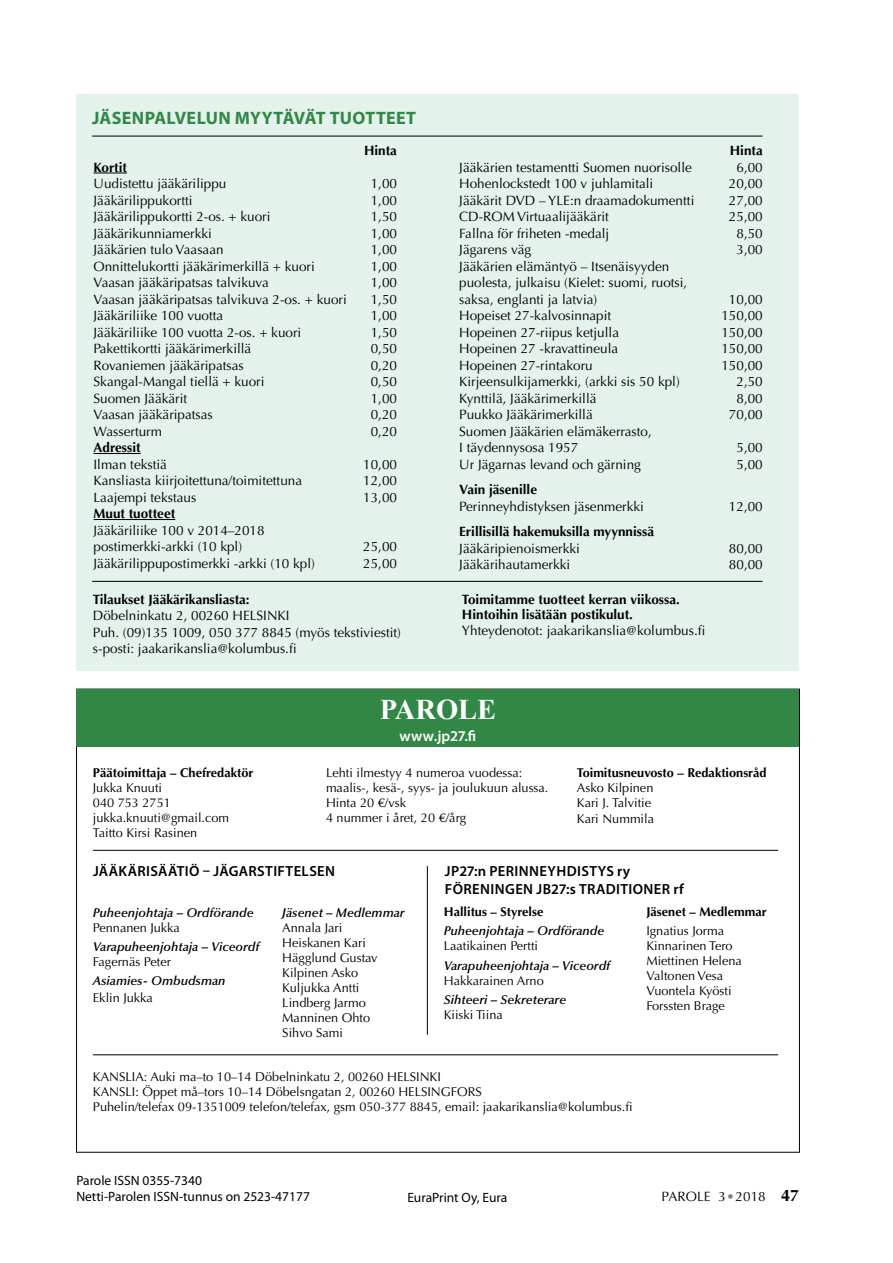
<style>
.page{position:relative;width:893px;height:1263px;background:#fff}
.page>*{position:absolute;margin:0;border:0;box-sizing:border-box;transform-origin:0 0}
.t1{font:700 28.5px "Times New Roman";color:#fff}
.t2{font:700 18px "Myriad Pro";letter-spacing:.015em;color:#328746}
.t3{font:600 15px "Myriad Pro";color:#fff}
.t4{font:600 14.7px/18px "Myriad Pro";letter-spacing:.025em;color:#000}
.t5{font:13.5px/16.5px "Optima";color:#000}
.t6{font:700 13.5px/15px "Optima";color:#000}
.t7{font:13.5px/16.5px "Myriad Pro";color:#000}
.t8{font:12.75px/15px "Optima";color:#000}
.t9{font:italic 600 12.75px "Optima";color:#000}
.t10{font:700 12.75px "Optima";color:#000}
.s1{color:#808285}
.s2{font-weight:700;font-size:16.5px}
</style>
<div class="page">
<div style="left:77px;top:94px;width:722px;height:576px;background:#e3f2eb"></div>
<hr style="left:94px;top:173px;width:33px;height:1px;background:#000">
<hr style="left:94px;top:453px;width:47px;height:1px;background:#000">
<hr style="left:94px;top:519px;width:81px;height:1px;background:#000">
<hr style="left:92px;top:136px;width:671px;height:1px;background:#000">
<div style="left:77px;top:689px;width:722px;height:58px;background:#328746"></div>
<hr style="left:93px;top:850px;width:685px;height:1px;background:#000">
<hr style="left:427px;top:866px;width:1px;height:169px;background:#000">
<hr style="left:93px;top:1054px;width:685px;height:1px;background:#000">
<hr style="left:92px;top:581px;width:671px;height:1px;background:#000">
<h2 class="t2" style="left:92px;top:106px;width:325px">JÄSENPALVELUN MYYTÄVÄT TUOTTEET</h2>
<p class="t6" style="left:364px;top:143px;width:35px">Hinta</p>
<p class="t6" style="left:94px;top:160px;width:35px">Kortit</p>
<p class="t5" style="left:94px;top:175px;width:134px">Uudistettu jääkärilippu</p>
<p class="t5" style="left:371px;top:175px;width:28px">1,00</p>
<p class="t5" style="left:94px;top:192px;width:101px">Jääkärilippukortti</p>
<p class="t5" style="left:371px;top:192px;width:28px">1,00</p>
<p class="t5" style="left:94px;top:208px;width:178px">Jääkärilippukortti 2-os. + kuori</p>
<p class="t5" style="left:371px;top:208px;width:28px">1,50</p>
<p class="t5" style="left:94px;top:225px;width:120px">Jääkärikunniamerkki</p>
<p class="t5" style="left:371px;top:225px;width:28px">1,00</p>
<p class="t5" style="left:94px;top:241px;width:132px">Jääkärien tulo Vaasaan</p>
<p class="t5" style="left:371px;top:241px;width:28px">1,00</p>
<p class="t5" style="left:94px;top:258px;width:223px">Onnittelukortti jääkärimerkillä + kuori</p>
<p class="t5" style="left:371px;top:258px;width:28px">1,00</p>
<p class="t5" style="left:94px;top:274px;width:177px">Vaasan jääkäripatsas talvikuva</p>
<p class="t5" style="left:371px;top:274px;width:28px">1,00</p>
<p class="t5" style="left:94px;top:291px;width:255px">Vaasan jääkäripatsas talvikuva 2-os. + kuori</p>
<p class="t5" style="left:371px;top:291px;width:28px">1,50</p>
<p class="t5" style="left:94px;top:307px;width:131px">Jääkäriliike 100 vuotta</p>
<p class="t5" style="left:371px;top:307px;width:28px">1,00</p>
<p class="t5" style="left:94px;top:324px;width:209px">Jääkäriliike 100 vuotta 2-os. + kuori</p>
<p class="t5" style="left:371px;top:324px;width:28px">1,50</p>
<p class="t5" style="left:94px;top:340px;width:159px">Pakettikortti jääkärimerkillä</p>
<p class="t5" style="left:371px;top:340px;width:28px">0,50</p>
<p class="t5" style="left:94px;top:357px;width:152px">Rovaniemen jääkäripatsas</p>
<p class="t5" style="left:371px;top:357px;width:28px">0,20</p>
<p class="t5" style="left:94px;top:373px;width:172px">Skangal-Mangal tiellä + kuori</p>
<p class="t5" style="left:371px;top:373px;width:28px">0,50</p>
<p class="t5" style="left:94px;top:390px;width:95px">Suomen Jääkärit</p>
<p class="t5" style="left:371px;top:390px;width:28px">1,00</p>
<p class="t5" style="left:94px;top:406px;width:121px">Vaasan jääkäripatsas</p>
<p class="t5" style="left:371px;top:406px;width:28px">0,20</p>
<p class="t5" style="left:94px;top:423px;width:70px">Wasserturm</p>
<p class="t5" style="left:371px;top:423px;width:28px">0,20</p>
<p class="t6" style="left:94px;top:440px;width:49px">Adressit</p>
<p class="t5" style="left:94px;top:456px;width:75px">Ilman tekstiä</p>
<p class="t5" style="left:363px;top:456px;width:35px">10,00</p>
<p class="t5" style="left:94px;top:472px;width:210px">Kansliasta kiirjoitettuna/toimitettuna</p>
<p class="t5" style="left:363px;top:472px;width:35px">12,00</p>
<p class="t5" style="left:94px;top:489px;width:104px">Laajempi tekstaus</p>
<p class="t5" style="left:363px;top:489px;width:35px">13,00</p>
<p class="t6" style="left:94px;top:506px;width:83px">Muut tuotteet</p>
<p class="t5" style="left:94px;top:522px;width:173px">Jääkäriliike 100 v 2014–2018 postimerkki-arkki (10 kpl)</p>
<p class="t5" style="left:363px;top:538px;width:35px">25,00</p>
<p class="t5" style="left:94px;top:555px;width:223px">Jääkärilippupostimerkki -arkki (10 kpl)</p>
<p class="t5" style="left:363px;top:555px;width:35px">25,00</p>
<p class="t6" style="left:93px;top:592px;width:158px">Tilaukset Jääkärikansliasta:</p>
<p class="t5" style="left:93px;top:608px;width:310px">Döbelninkatu 2, 00260 HELSINKI<br>Puh. (09)135 1009, 050 377 8845 (myös tekstiviestit) s-posti: jaakarikanslia@kolumbus.fi</p>
<p class="t6" style="left:730px;top:143px;width:35px">Hinta</p>
<p class="t5" style="left:459px;top:159px;width:234px">Jääkärien testamentti Suomen nuorisolle</p>
<p class="t5" style="left:736px;top:159px;width:28px">6,00</p>
<p class="t5" style="left:459px;top:175px;width:196px">Hohenlockstedt 100 v juhlamitali</p>
<p class="t5" style="left:729px;top:175px;width:35px">20,00</p>
<p class="t5" style="left:459px;top:192px;width:237px">Jääkärit DVD – YLE:n draamadokumentti</p>
<p class="t5" style="left:729px;top:192px;width:35px">27,00</p>
<p class="t5" style="left:459px;top:208px;width:151px">CD-ROM Virtuaalijääkärit</p>
<p class="t5" style="left:729px;top:208px;width:35px">25,00</p>
<p class="t5" style="left:459px;top:225px;width:152px">Fallna för friheten -medalj</p>
<p class="t5" style="left:736px;top:225px;width:28px">8,50</p>
<p class="t5" style="left:459px;top:241px;width:74px">Jägarens väg</p>
<p class="t5" style="left:736px;top:241px;width:28px">3,00</p>
<p class="t5" style="left:459px;top:258px;width:230px">Jääkärien elämäntyö – Itsenäisyyden puolesta, julkaisu (Kielet: suomi, ruotsi, saksa, englanti ja latvia)</p>
<p class="t5" style="left:729px;top:291px;width:35px">10,00</p>
<p class="t5" style="left:459px;top:307px;width:154px">Hopeiset 27-kalvosinnapit</p>
<p class="t5" style="left:721px;top:307px;width:43px">150,00</p>
<p class="t5" style="left:459px;top:324px;width:161px">Hopeinen 27-riipus ketjulla</p>
<p class="t5" style="left:721px;top:324px;width:43px">150,00</p>
<p class="t5" style="left:459px;top:340px;width:160px">Hopeinen 27 -kravattineula</p>
<p class="t5" style="left:721px;top:340px;width:43px">150,00</p>
<p class="t5" style="left:459px;top:357px;width:135px">Hopeinen 27-rintakoru</p>
<p class="t5" style="left:721px;top:357px;width:43px">150,00</p>
<p class="t5" style="left:459px;top:373px;width:222px">Kirjeensulkijamerkki, (arkki sis 50 kpl)</p>
<p class="t5" style="left:736px;top:373px;width:28px">2,50</p>
<p class="t5" style="left:459px;top:390px;width:139px">Kynttilä, Jääkärimerkillä</p>
<p class="t5" style="left:736px;top:390px;width:28px">8,00</p>
<p class="t5" style="left:459px;top:406px;width:135px">Puukko Jääkärimerkillä</p>
<p class="t5" style="left:729px;top:406px;width:35px">70,00</p>
<p class="t5" style="left:459px;top:423px;width:194px">Suomen Jääkärien elämäkerrasto,<br>I täydennysosa 1957</p>
<p class="t5" style="left:736px;top:439px;width:28px">5,00</p>
<p class="t5" style="left:459px;top:456px;width:183px">Ur Jägarnas levand och gärning</p>
<p class="t5" style="left:736px;top:456px;width:28px">5,00</p>
<p class="t6" style="left:459px;top:482px;width:79px">Vain jäsenille</p>
<p class="t5" style="left:459px;top:498px;width:186px">Perinneyhdistyksen jäsenmerkki</p>
<p class="t5" style="left:729px;top:498px;width:35px">12,00</p>
<p class="t6" style="left:459px;top:524px;width:196px">Erillisillä hakemuksilla myynnissä</p>
<p class="t5" style="left:459px;top:540px;width:122px">Jääkäripienoismerkki</p>
<p class="t5" style="left:729px;top:540px;width:35px">80,00</p>
<p class="t5" style="left:459px;top:556px;width:113px">Jääkärihautamerkki</p>
<p class="t5" style="left:729px;top:556px;width:35px">80,00</p>
<p class="t6" style="left:462px;top:592px;width:220px">Toimitamme tuotteet kerran viikossa.<br>Hintoihin lisätään postikulut.</p>
<p class="t5" style="left:462px;top:623px;width:245px">Yhteydenotot: jaakarikanslia@kolumbus.fi</p>
<p class="t10" style="left:93px;top:765px;width:162px">Päätoimittaja – Chefredaktör</p>
<p class="t8" style="left:93px;top:780px;width:138px">Jukka Knuuti<br>040 753 2751 jukka.knuuti@gmail.com<br>Taitto Kirsi Rasinen</p>
<h1 class="t1" style="left:380px;top:690px;width:118px">PAROLE</h1>
<p class="t3" style="left:400px;top:726px;width:78px">www.jp27.fi</p>
<p class="t8" style="left:326px;top:765px;width:224px">Lehti ilmestyy 4 numeroa vuodessa: maalis-, kesä-, syys- ja joulukuun alussa.<br>Hinta 20 €/vsk<br>4 nummer i året, 20 €/årg</p>
<p class="t10" style="left:577px;top:765px;width:191px">Toimitusneuvosto – Redaktionsråd</p>
<p class="t8" style="left:577px;top:780px;width:78px">Asko Kilpinen<br>Kari J. Talvitie</p>
<p class="t8" style="left:577px;top:812px;width:79px">Kari Nummila</p>
<p class="t4" style="left:93px;top:861px;width:244px">JÄÄKÄRISÄÄTIÖ – JÄGARSTIFTELSEN</p>
<p class="t9" style="left:93px;top:905px;width:162px">Puheenjohtaja – Ordförande</p>
<p class="t8" style="left:93px;top:920px;width:89px">Pennanen Jukka</p>
<p class="t9" style="left:93px;top:939px;width:168px">Varapuheenjohtaja – Viceordf</p>
<p class="t8" style="left:93px;top:954px;width:80px">Fagernäs Peter</p>
<p class="t9" style="left:93px;top:974px;width:134px">Asiamies- Ombudsman</p>
<p class="t8" style="left:93px;top:990px;width:62px">Eklin Jukka</p>
<p class="t9" style="left:282px;top:905px;width:124px">Jäsenet – Medlemmar</p>
<p class="t8" style="left:282px;top:920px;width:97px">Annala Jari<br>Heiskanen Kari<br>Hägglund Gustav<br>Kilpinen Asko<br>Kuljukka Antti<br>Lindberg Jarmo<br>Manninen Ohto<br>Sihvo Sami</p>
<p class="t4" style="left:445px;top:861px;width:240px;text-indent:103px">yhdistys ry<br>FÖRENINGEN JB27:s TRADITIONER rf</p>
<p class="t4" style="left:445px;top:861px;width:54px">JP27:n perinne</p>
<p class="t10" style="left:444px;top:904px;width:101px">Hallitus – Styrelse</p>
<p class="t9" style="left:444px;top:924px;width:162px">Puheenjohtaja – Ordförande</p>
<p class="t8" style="left:444px;top:939px;width:96px">Laatikainen Pertti</p>
<p class="t9" style="left:444px;top:958px;width:168px">Varapuheenjohtaja – Viceordf</p>
<p class="t8" style="left:444px;top:973px;width:101px">Hakkarainen Arno</p>
<p class="t9" style="left:444px;top:992px;width:124px">Sihteeri – Sekreterare</p>
<p class="t8" style="left:444px;top:1007px;width:61px">Kiiski Tiina</p>
<p class="t10" style="left:646px;top:904px;width:122px">Jäsenet – Medlemmar</p>
<p class="t8" style="left:646px;top:924px;width:97px">Ignatius Jorma<br>Kinnarinen Tero<br>Miettinen Helena<br>Valtonen Vesa<br>Vuontela Kyösti<br>Forssten Brage</p>
<p class="t8" style="left:93px;top:1069px;width:541px">KANSLIA: Auki ma–to 10–14 Döbelninkatu 2, 00260 HELSINKI<br>KANSLI: Öppet må–tors 10–14 Döbelsngatan 2, 00260 HELSINGFORS<br>Puhelin/telefax 09-1351009 telefon/telefax, gsm 050-377 8845, email: jaakarikanslia@kolumbus.fi</p>
<p class="t7" style="left:76px;top:1172px;width:235px">Parole ISSN 0355-7340<br>Netti-Parolen ISSN-tunnus on 2523-47177</p>
<p class="t7" style="left:407px;top:1188px;width:102px">EuraPrint Oy, Eura</p>
<p class="t5" style="left:662px;top:1189px;width:139px">PAROLE 3 <span class="s1">•</span> 2018 <span class="s2">47</span></p>
</div>
